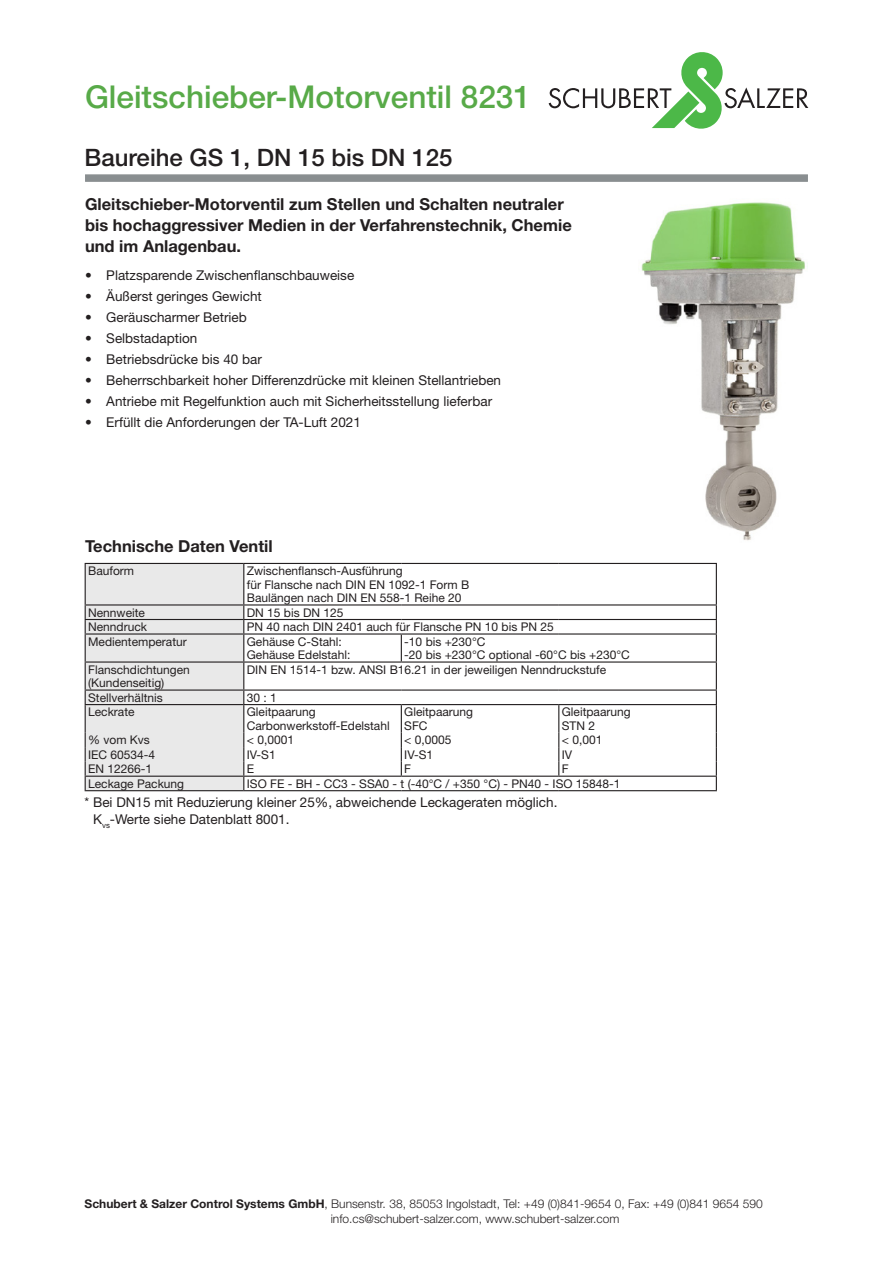
<style>
.page{position:relative;width:893px;height:1263px;background:#fff}
.page>*{position:absolute;margin:0;border:0;box-sizing:border-box;transform-origin:0 0}
.t1{font:500 31.5px "Helvetica Neue LT Std";color:#58aa48}
.t2{font:500 24px "Helvetica Neue LT Std";color:#231f20}
.Überschrift{font:700 16.5px/21px "Helvetica Neue LT Std";color:#231f20}
.Text{font:13.5px "Helvetica Neue LT Std";color:#231f20}
.Überschrift_1{font:13.5px "Helvetica Neue LT Std";color:#231f20}
.Text_klein_8mm{font:12px/13.5px "Helvetica Neue LT Std";color:#231f20}
.t3{font:300 12px/15px "Helvetica Neue LT Std";color:#231f20}
.s1{font-weight:700}
</style>
<div class="page">
<svg style="left:549px;top:52px;width:259px;height:77px"></svg>
<svg style="left:85px;top:174px;width:723px;height:8px;background:#909496"></svg>
<img style="left:641px;top:202px;width:167px;height:339px">
<svg style="left:244px;top:564px;width:472px;height:226px"></svg>
<hr style="left:244px;top:563px;width:157px;height:1px;background:#231f20">
<hr style="left:401px;top:563px;width:158px;height:1px;background:#231f20">
<hr style="left:559px;top:563px;width:158px;height:1px;background:#231f20">
<hr style="left:716px;top:564px;width:1px;height:40px;background:#231f20">
<hr style="left:244px;top:604px;width:157px;height:1px;background:#231f20">
<hr style="left:401px;top:604px;width:158px;height:1px;background:#231f20">
<hr style="left:559px;top:604px;width:158px;height:1px;background:#231f20">
<hr style="left:244px;top:619px;width:157px;height:1px;background:#231f20">
<hr style="left:401px;top:619px;width:158px;height:1px;background:#231f20">
<hr style="left:559px;top:619px;width:158px;height:1px;background:#231f20">
<hr style="left:244px;top:633px;width:157px;height:2px;background:#231f20">
<hr style="left:401px;top:633px;width:158px;height:2px;background:#231f20">
<svg style="left:401px;top:635px;width:1px;height:26px"></svg>
<hr style="left:559px;top:633px;width:158px;height:2px;background:#231f20">
<hr style="left:244px;top:661px;width:157px;height:2px;background:#231f20">
<hr style="left:401px;top:661px;width:158px;height:2px;background:#231f20">
<hr style="left:559px;top:661px;width:158px;height:2px;background:#231f20">
<hr style="left:244px;top:689px;width:157px;height:2px;background:#231f20">
<hr style="left:401px;top:689px;width:158px;height:2px;background:#231f20">
<hr style="left:559px;top:689px;width:158px;height:2px;background:#231f20">
<hr style="left:244px;top:704px;width:157px;height:1px;background:#231f20">
<hr style="left:401px;top:704px;width:158px;height:1px;background:#231f20">
<hr style="left:559px;top:704px;width:158px;height:1px;background:#231f20">
<svg style="left:401px;top:705px;width:1px;height:71px"></svg>
<svg style="left:558px;top:705px;width:1px;height:71px"></svg>
<hr style="left:244px;top:776px;width:157px;height:1px;background:#231f20">
<svg style="left:85px;top:563px;width:159px;height:227px;background:#dedede"></svg>
<hr style="left:401px;top:776px;width:158px;height:1px;background:#231f20">
<hr style="left:559px;top:776px;width:158px;height:1px;background:#231f20">
<svg style="left:716px;top:605px;width:1px;height:185px"></svg>
<hr style="left:85px;top:790px;width:159px;height:1px;background:#231f20">
<hr style="left:244px;top:790px;width:157px;height:1px;background:#231f20">
<hr style="left:401px;top:790px;width:158px;height:1px;background:#231f20">
<hr style="left:559px;top:790px;width:158px;height:1px;background:#231f20">
<p class="t1" style="left:85px;top:78px;width:447px">Gleitschieber-Motorventil 8231</p>
<p class="t2" style="left:85px;top:143px;width:369px">Baureihe GS 1, DN 15 bis DN 125</p>
<p class="Überschrift" style="left:85px;top:193px;width:488px">Gleitschieber-Motorventil zum Stellen und Schalten neutraler bis hochaggressiver Medien in der Verfahrenstechnik, Chemie und im Anlagenbau.</p>
<p class="Text" style="left:85px;top:267px;width:271px">• Platzsparende Zwischenflanschbauweise</p>
<p class="Text" style="left:85px;top:288px;width:178px">• Äußerst geringes Gewicht</p>
<p class="Text" style="left:85px;top:309px;width:163px">• Geräuscharmer Betrieb</p>
<p class="Text" style="left:85px;top:330px;width:114px">• Selbstadaption</p>
<p class="Text" style="left:85px;top:351px;width:178px">• Betriebsdrücke bis 40 bar</p>
<p class="Text" style="left:85px;top:372px;width:418px">• Beherrschbarkeit hoher Differenzdrücke mit kleinen Stellantrieben</p>
<p class="Text" style="left:85px;top:393px;width:409px">• Antriebe mit Regelfunktion auch mit Sicherheitsstellung lieferbar</p>
<p class="Text" style="left:85px;top:414px;width:277px">• Erfüllt die Anforderungen der TA-Luft 2021</p>
<p class="Überschrift" style="left:85px;top:535px;width:189px">Technische Daten Ventil</p>
<p class="Text_klein_8mm" style="left:88px;top:564px;width:48px">Bauform</p>
<p class="Text_klein_8mm" style="left:247px;top:564px;width:158px">Zwischenflansch-Ausführung</p>
<p class="Text_klein_8mm" style="left:247px;top:577px;width:224px">für Flansche nach DIN EN 1092-1 Form B<br>Baulängen nach DIN EN 558-1 Reihe 20</p>
<p class="Text_klein_8mm" style="left:88px;top:605px;width:58px">Nennweite</p>
<p class="Text_klein_8mm" style="left:247px;top:605px;width:98px">DN 15 bis DN 125</p>
<p class="Text_klein_8mm" style="left:88px;top:620px;width:60px">Nenndruck</p>
<p class="Text_klein_8mm" style="left:247px;top:620px;width:308px">PN 40 nach DIN 2401 auch für Flansche PN 10 bis PN 25</p>
<p class="Text_klein_8mm" style="left:88px;top:634px;width:100px">Medientemperatur</p>
<p class="Text_klein_8mm" style="left:247px;top:634px;width:105px">Gehäuse C-Stahl:<br>Gehäuse Edelstahl:</p>
<p class="Text_klein_8mm" style="left:404px;top:634px;width:227px">-10 bis +230°C<br>-20 bis +230°C optional -60°C bis +230°C</p>
<p class="Text_klein_8mm" style="left:88px;top:662px;width:103px">Flanschdichtungen (Kundenseitig)</p>
<p class="Text_klein_8mm" style="left:247px;top:662px;width:361px">DIN EN 1514-1 bzw. ANSI B16.21 in der jeweiligen Nenndruckstufe</p>
<p class="Text_klein_8mm" style="left:88px;top:690px;width:76px">Stellverhältnis</p>
<p class="Text_klein_8mm" style="left:247px;top:690px;width:32px">30 : 1</p>
<p class="Text_klein_8mm" style="left:88px;top:705px;width:48px">Leckrate</p>
<p class="Text_klein_8mm" style="left:247px;top:705px;width:144px">Gleitpaarung<br>Carbonwerkstoff-Edelstahl</p>
<p class="Text_klein_8mm" style="left:404px;top:705px;width:70px">Gleitpaarung<br>SFC</p>
<p class="Text_klein_8mm" style="left:562px;top:705px;width:70px">Gleitpaarung<br>STN 2</p>
<p class="Text_klein_8mm" style="left:88px;top:733px;width:63px">% vom Kvs</p>
<p class="Text_klein_8mm" style="left:247px;top:733px;width:49px">&lt; 0,0001</p>
<p class="Text_klein_8mm" style="left:404px;top:733px;width:49px">&lt; 0,0005</p>
<p class="Text_klein_8mm" style="left:562px;top:733px;width:42px">&lt; 0,001</p>
<p class="Text_klein_8mm" style="left:88px;top:747px;width:69px">IEC 60534-4</p>
<p class="Text_klein_8mm" style="left:247px;top:747px;width:30px">IV-S1</p>
<p class="Text_klein_8mm" style="left:404px;top:747px;width:30px">IV-S1</p>
<p class="Text_klein_8mm" style="left:562px;top:747px;width:12px">IV</p>
<p class="Text_klein_8mm" style="left:88px;top:762px;width:66px">EN 12266-1</p>
<p class="Text_klein_8mm" style="left:247px;top:762px;width:9px">E</p>
<p class="Text_klein_8mm" style="left:404px;top:762px;width:8px">F</p>
<p class="Text_klein_8mm" style="left:562px;top:762px;width:8px">F</p>
<p class="Text_klein_8mm" style="left:88px;top:776px;width:98px">Leckage Packung</p>
<p class="Text_klein_8mm" style="left:247px;top:776px;width:375px">ISO FE - BH - CC3 - SSA0 - t (-40°C / +350 °C) - PN40 - ISO 15848-1</p>
<p class="Text" style="left:85px;top:794px;width:474px">* Bei DN15 mit Reduzierung kleiner 25%, abweichende Leckageraten möglich.</p>
<p class="Überschrift_1" style="left:93px;top:811px;width:198px">K<sub>vs</sub>-Werte siehe Datenblatt 8001.</p>
<p class="t3" style="left:331px;top:1196px;width:434px;text-indent:-246px"><span class="s1">Schubert &amp; Salzer Control Systems GmbH</span>, Bunsenstr. 38, 85053 Ingolstadt, Tel: +49 (0)841-9654 0, Fax: +49 (0)841 9654 590 info.cs@schubert-salzer.com, www.schubert-salzer.com</p>
</div>
